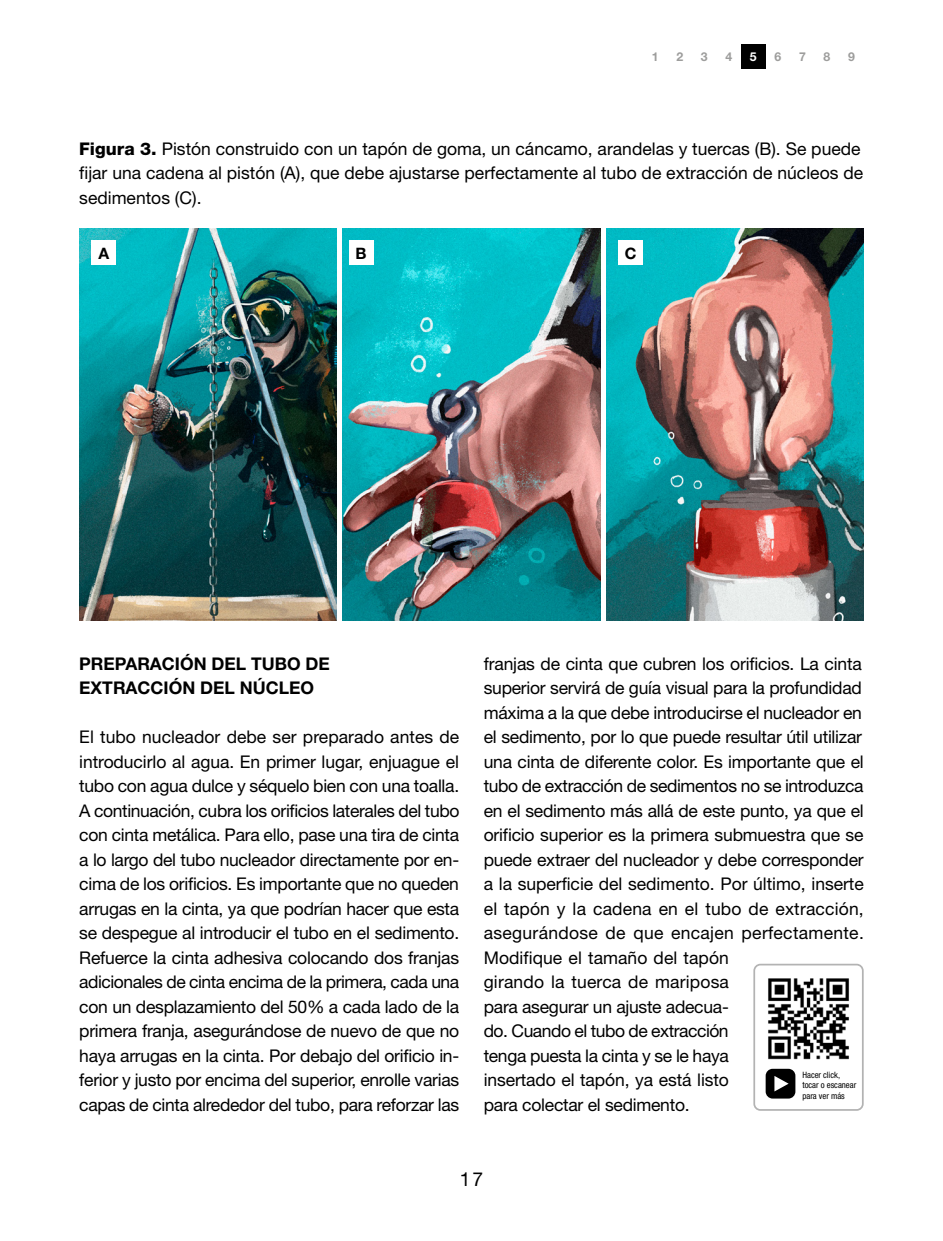
<style>
.page{position:relative;width:943px;height:1241px;background:#fff}
.page>*{position:absolute;margin:0;border:0;box-sizing:border-box;transform-origin:0 0}
.t1{font:19.25px "Helvetica Neue";color:#000}
.TNC_Paragraph_A{font:17.5px/24.5px "Helvetica Neue";letter-spacing:-.015em;color:#000;text-align:justify}
.TNC_Figure_table_legend{font:17.5px/24.5px "Helvetica Neue";color:#000}
.TNC_Subheading{font:700 17.5px/24.5px "Helvetica Neue";color:#000}
.TNC_Subheading-2{font:700 15.75px "Helvetica Neue";color:#000}
.t2{font:700 12.25px "Helvetica Neue";color:#9d9d9c}
.t3{font:700 12.25px "Helvetica Neue";color:#fff}
.TNC_Paragraph_A-2{font:condensed 8.75px/10.5px "Helvetica Neue";color:#000}
.s1{font-weight:800}
</style>
<div class="page">
<img style="left:79px;top:228px;width:258px;height:392px">
<img style="left:343px;top:228px;width:257px;height:392px">
<img style="left:606px;top:228px;width:257px;height:392px">
<div style="left:92px;top:240px;width:24px;height:25px;background:#fff"></div>
<div style="left:349px;top:240px;width:24px;height:25px;background:#fff"></div>
<div style="left:618px;top:240px;width:25px;height:25px;background:#fff"></div>
<div style="left:753px;top:963px;width:110px;height:147px;border:2px solid #000;border-radius:6px"></div>
<img style="left:768px;top:978px;width:81px;height:82px">
<div style="left:765px;top:1068px;width:30px;height:30px;background:#000;border-radius:7px"></div>
<svg style="left:774px;top:1076px;width:14px;height:15px"></svg>
<div style="left:741px;top:44px;width:24px;height:25px;background:#000"></div>
<p class="t2" style="left:652px;top:49px;width:8px">1</p>
<p class="t2" style="left:676px;top:49px;width:8px">2</p>
<p class="t2" style="left:701px;top:49px;width:8px">3</p>
<p class="t2" style="left:725px;top:49px;width:8px">4</p>
<p class="t3" style="left:750px;top:49px;width:8px">5</p>
<p class="t2" style="left:774px;top:49px;width:8px">6</p>
<p class="t2" style="left:799px;top:49px;width:8px">7</p>
<p class="t2" style="left:823px;top:49px;width:8px">8</p>
<p class="t2" style="left:848px;top:49px;width:8px">9</p>
<p class="TNC_Figure_table_legend" style="left:79px;top:136px;width:785px"><span class="s1">Figura 3.</span> Pistón construido con un tapón de goma, un cáncamo, arandelas y tuercas (B). Se puede fijar una cadena al pistón (A), que debe ajustarse perfectamente al tubo de extracción de núcleos de sedimentos (C).</p>
<p class="TNC_Subheading-2" style="left:98px;top:243px;width:12px">A</p>
<p class="TNC_Subheading-2" style="left:355px;top:243px;width:13px">B</p>
<p class="TNC_Subheading-2" style="left:625px;top:243px;width:13px">C</p>
<p class="TNC_Subheading" style="left:79px;top:650px;width:252px">PREPARACIÓN DEL TUBO DE<br>EXTRACCIÓN DEL NÚCLEO</p>
<p class="TNC_Paragraph_A" style="left:79px;top:724px;width:381px">El tubo nucleador debe ser preparado antes de introducirlo al agua. En primer lugar, enjuague el tubo con agua dulce y séquelo bien con una toalla.<br>A continuación, cubra los orificios laterales del tubo con cinta metálica. Para ello, pase una tira de cinta a lo largo del tubo nucleador directamente por en&shy;cima de los orificios. Es importante que no queden arrugas en la cinta, ya que podrían hacer que esta se despegue al introducir el tubo en el sedimento.<br>Refuerce la cinta adhesiva colocando dos franjas adicionales de cinta encima de la primera, cada una con un desplazamiento del 50% a cada lado de la primera franja, asegurándose de nuevo de que no haya arrugas en la cinta. Por debajo del orificio in&shy;ferior y justo por encima del superior, enrolle varias capas de cinta alrededor del tubo, para reforzar las</p>
<p class="TNC_Paragraph_A" style="left:484px;top:650px;width:381px;text-align:left">franjas de cinta que cubren los orificios. La cinta superior servirá de guía visual para la profundidad máxima a la que debe introducirse el nucleador en el sedimento, por lo que puede resultar útil utilizar una cinta de diferente color. Es importante que el tubo de extracción de sedimentos no se introduzca en el sedimento más allá de este punto, ya que el orificio superior es la primera submuestra que se puede extraer del nucleador y debe corresponder a la superficie del sedimento. Por último, inserte el tapón y la cadena en el tubo de extracción, asegurándose de que encajen perfectamente.<br>Modifique el tamaño del tapón<br>girando la tuerca de mariposa<br>para asegurar un ajuste adecua-<br>do. Cuando el tubo de extracción<br>tenga puesta la cinta y se le haya<br>insertado el tapón, ya está listo<br>para colectar el sedimento.</p>
<p class="TNC_Paragraph_A-2" style="left:802px;top:1068px;width:55px">Hacer click, tocar o escanear para ver más</p>
<p class="t1" style="left:460px;top:1166px;width:25px">17</p>
</div>
